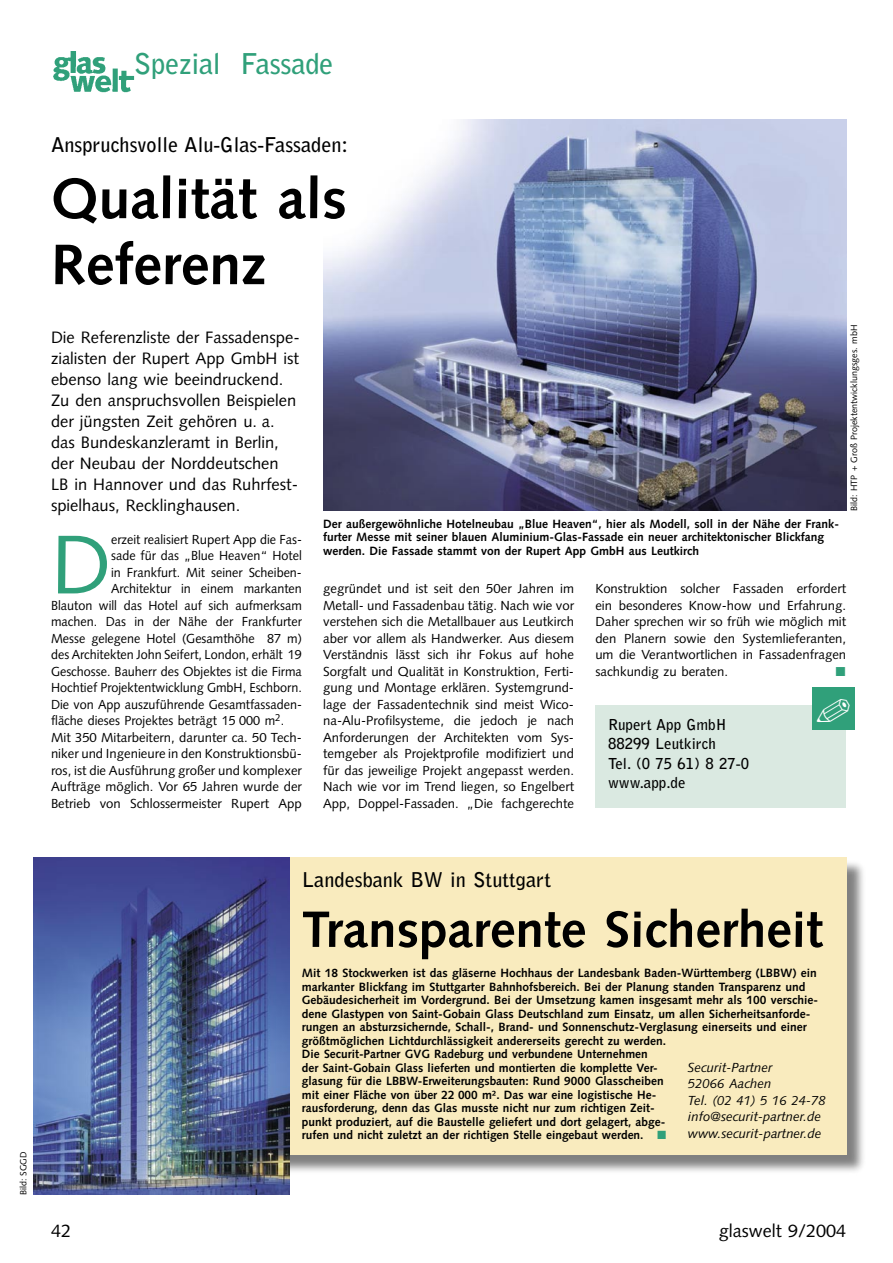
<style>
.page{position:relative;width:893px;height:1263px;background:#fff}
.page>*{position:absolute;margin:0;border:0;box-sizing:border-box;transform-origin:0 0}
.GW_Grundtext_mit_Initial{font:83.25px "Syntax";color:#30a07a}
.GW_Headline_38p{font:700 57px/66px "Syntax";color:#000}
.GW_Headline_38p-2{font:700 51px "Syntax";color:#000}
.GW_Rubriken{font:700 28.5px "Bell Gothic";letter-spacing:-.01em;color:#30a07a}
.GW_DZ_schwarz{font:700 20.25px "Bell Gothic";color:#000}
.t1{font:18px "Syntax";color:#000}
.GW_Vorspann_11_14{font:16.5px/21px "Syntax";color:#000}
.GW_Adresskasten{font:700 15px "Bell Gothic";color:#000}
.GW_Grundtext_8_75_11{font:13.2px/16.5px "Syntax";color:#000;text-align:justify}
.GW_Grundtext_mit_Initial-2{font:13.2px "Syntax";color:#000;scale:.96 1}
.GW_Adresse_kursiv{font:italic 13.2px "Syntax";color:#000}
.GW_BU_8_9{font:700 12px/13.5px "Syntax";color:#000}
.GW_Bildvermerk{font:9px "Syntax";color:#000}
</style>
<div class="page">
<img style="left:53px;top:51px;width:82px;height:42px">
<img style="left:323px;top:120px;width:523px;height:391px">
<div style="left:65px;top:859px;width:801px;height:316px;background:#000;opacity:.5"></div>
<div style="left:64px;top:857px;width:782px;height:297px;background:#f9ebbe"></div>
<div style="left:595px;top:705px;width:251px;height:103px;background:#dae9e1"></div>
<div style="left:812px;top:687px;width:43px;height:43px;background:#30a07a"></div>
<img style="left:33px;top:857px;width:256px;height:338px">
<p class="GW_Bildvermerk" style="left:18px;top:1195px;width:45px;rotate:-90deg">Bild: SGGD</p>
<p class="GW_Rubriken" style="left:134px;top:46px;width:201px">Spezial Fassade</p>
<p class="GW_DZ_schwarz" style="left:51px;top:133px;width:299px">Anspruchsvolle Alu-Glas-Fassaden:</p>
<p class="GW_Headline_38p" style="left:51px;top:166px;width:297px">Qualität als<br>Referenz</p>
<p class="GW_Vorspann_11_14" style="left:51px;top:327px;width:250px">Die Referenzliste der Fassadenspe&shy;zialisten der Rupert App GmbH ist ebenso lang wie beeindruckend.<br>Zu den anspruchsvollen Beispielen der jüngsten Zeit gehören u. a. das Bundeskanzleramt in Berlin, der Neubau der Norddeutschen<br>LB in Hannover und das Ruhrfest&shy;spielhaus, Recklinghausen.</p>
<p class="GW_Bildvermerk" style="left:849px;top:511px;width:188px;rotate:-90deg">Bild: HTP + Groß Projektentwicklungsges. mbH</p>
<p class="GW_Grundtext_mit_Initial" style="left:51px;top:515px;width:62px">D</p>
<p class="GW_Grundtext_mit_Initial-2" style="left:111px;top:531px;width:200px">erzeit realisiert Rupert App die Fas-</p>
<p class="GW_Grundtext_mit_Initial-2" style="left:111px;top:548px;width:200px">sade für das „Blue Heaven“ Hotel</p>
<p class="GW_Grundtext_mit_Initial-2" style="left:111px;top:564px;width:200px">in Frankfurt. Mit seiner Scheiben-</p>
<p class="GW_Grundtext_mit_Initial-2" style="left:111px;top:581px;width:200px">Architektur in einem markanten</p>
<p class="GW_Grundtext_mit_Initial-2" style="left:51px;top:597px;width:263px">Blauton will das Hotel auf sich aufmerksam</p>
<p class="GW_Grundtext_mit_Initial-2" style="left:51px;top:614px;width:263px">machen. Das in der Nähe der Frankfurter</p>
<p class="GW_Grundtext_mit_Initial-2" style="left:51px;top:630px;width:263px">Messe gelegene Hotel (Gesamthöhe 87 m)</p>
<p class="GW_Grundtext_mit_Initial-2" style="left:51px;top:647px;width:263px">des Architekten John Seifert, London, erhält 19</p>
<p class="GW_Grundtext_mit_Initial-2" style="left:51px;top:663px;width:263px">Geschosse. Bauherr des Objektes ist die Firma</p>
<p class="GW_Grundtext_mit_Initial-2" style="left:51px;top:680px;width:263px">Hochtief Projektentwicklung GmbH, Eschborn.</p>
<p class="GW_Grundtext_mit_Initial-2" style="left:51px;top:697px;width:263px">Die von App auszuführende Gesamtfassaden-</p>
<p class="GW_Grundtext_mit_Initial-2" style="left:51px;top:713px;width:244px">fläche dieses Projektes beträgt 15 000 m<sup>2</sup>.</p>
<p class="GW_Grundtext_8_75_11" style="left:51px;top:729px;width:252px">Mit 350 Mitarbeitern, darunter ca. 50 Tech&shy;niker und Ingenieure in den Konstruktionsbü&shy;ros, ist die Ausführung großer und komplexer Aufträge möglich. Vor 65 Jahren wurde der Betrieb von Schlossermeister Rupert App</p>
<p class="GW_BU_8_9" style="left:323px;top:517px;width:517px">Der außergewöhnliche Hotelneubau „Blue Heaven“, hier als Modell, soll in der Nähe der Frank&shy;furter Messe mit seiner blauen Aluminium-Glas-Fassade ein neuer architektonischer Blickfang werden. Die Fassade stammt von der Rupert App GmbH aus Leutkirch</p>
<p class="GW_Grundtext_8_75_11" style="left:323px;top:581px;width:252px">gegründet und ist seit den 50er Jahren im Metall- und Fassadenbau tätig. Nach wie vor verstehen sich die Metallbauer aus Leutkirch aber vor allem als Handwerker. Aus diesem Verständnis lässt sich ihr Fokus auf hohe Sorgfalt und Qualität in Konstruktion, Ferti&shy;gung und Montage erklären. Systemgrund&shy;lage der Fassadentechnik sind meist Wico&shy;na-Alu-Profilsysteme, die jedoch je nach Anforderungen der Architekten vom Sys&shy;temgeber als Projektprofile modifiziert und für das jeweilige Projekt angepasst werden.<br>Nach wie vor im Trend liegen, so Engelbert App, Doppel-Fassaden. „Die fachgerechte</p>
<p class="GW_Grundtext_8_75_11" style="left:595px;top:581px;width:252px">Konstruktion solcher Fassaden erfordert ein besonderes Know-how und Erfahrung.<br>Daher sprechen wir so früh wie möglich mit den Planern sowie den Systemlieferanten, um die Verantwortlichen in Fassadenfragen sachkundig zu beraten.</p>
<p class="GW_Adresskasten" style="left:608px;top:715px;width:120px">Rupert App GmbH</p>
<p class="GW_Adresskasten" style="left:608px;top:735px;width:109px">88299 Leutkirch</p>
<p class="GW_Adresskasten" style="left:608px;top:754px;width:143px">Tel. (0 75 61) 8 27-0</p>
<p class="GW_Adresskasten" style="left:608px;top:774px;width:79px">www.app.de</p>
<p class="GW_DZ_schwarz" style="left:302px;top:867px;width:251px">Landesbank BW in Stuttgart</p>
<p class="GW_Headline_38p-2" style="left:302px;top:900px;width:522px">Transparente Sicherheit</p>
<p class="GW_BU_8_9" style="left:302px;top:966px;width:518px">Mit 18 Stockwerken ist das gläserne Hochhaus der Landesbank Baden-Württemberg (LBBW) ein markanter Blickfang im Stuttgarter Bahnhofsbereich. Bei der Planung standen Transparenz und Gebäudesicherheit im Vordergrund. Bei der Umsetzung kamen insgesamt mehr als 100 verschie&shy;dene Glastypen von Saint-Gobain Glass Deutschland zum Einsatz, um allen Sicherheitsanforde&shy;rungen an absturzsichernde, Schall-, Brand- und Sonnenschutz-Verglasung einerseits und einer größtmöglichen Lichtdurchlässigkeit andererseits gerecht zu werden.</p>
<p class="GW_BU_8_9" style="left:302px;top:1047px;width:365px">Die Securit-Partner GVG Radeburg und verbundene Unternehmen der Saint-Gobain Glass lieferten und montierten die komplette Ver&shy;glasung für die LBBW-Erweiterungsbauten: Rund 9000 Glasscheiben mit einer Fläche von über 22 000 m². Das war eine logistische He&shy;rausforderung, denn das Glas musste nicht nur zum richtigen Zeit&shy;punkt produziert, auf die Baustelle geliefert und dort gelagert, abge&shy;rufen und nicht zuletzt an der richtigen Stelle eingebaut werden.</p>
<p class="GW_Adresse_kursiv" style="left:688px;top:1059px;width:86px">Securit-Partner</p>
<p class="GW_Adresse_kursiv" style="left:688px;top:1076px;width:85px">52066 Aachen</p>
<p class="GW_Adresse_kursiv" style="left:688px;top:1092px;width:139px">Tel. (02 41) 5 16 24-78</p>
<p class="GW_Adresse_kursiv" style="left:688px;top:1109px;width:135px">info@securit-partner.de</p>
<p class="GW_Adresse_kursiv" style="left:688px;top:1125px;width:135px">www.securit-partner.de</p>
<p class="t1" style="left:51px;top:1220px;width:22px">42</p>
<p class="t1" style="left:719px;top:1220px;width:129px">glaswelt 9/2004</p>
</div>
